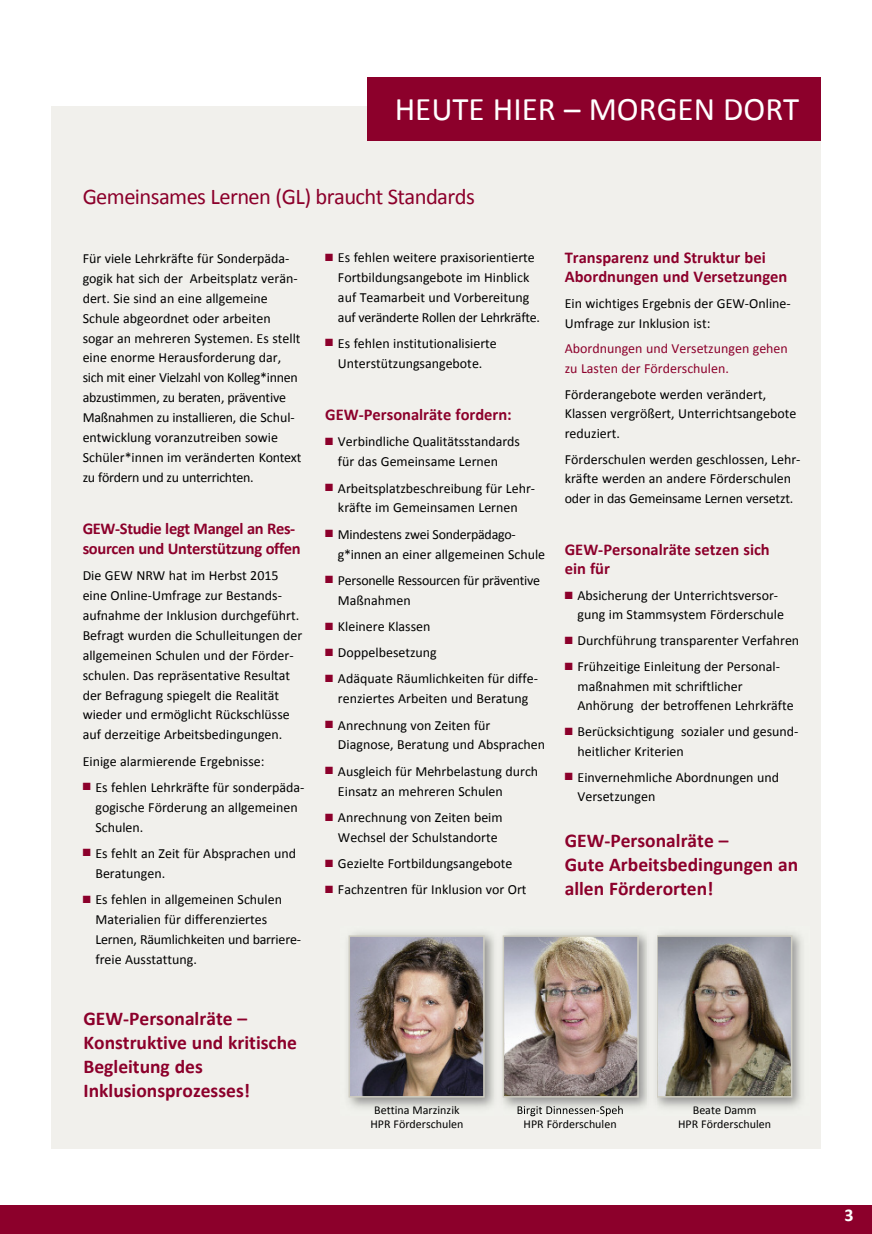
<style>
.page{position:relative;width:872px;height:1234px;background:#fff}
.page>*{position:absolute;margin:0;border:0;box-sizing:border-box;transform-origin:0 0}
.t1{font:33px "Calibri";color:#fff}
.t2{font:22.5px "Calibri";letter-spacing:-.025em;color:#8c002b}
.t3{font:700 19.5px/24px "Calibri";color:#8c002b}
.t4{font:700 18px "Calibri";color:#fff}
.t5{font:700 16.5px/19.5px "Calibri";color:#8c002b}
.t6{font:700 16.5px/19.8px "Calibri";letter-spacing:-.02em;color:#8c002b}
.t7{font:13.95px/19.8px "Calibri";color:#000}
.t8{font:13.95px/19.8px "Calibri";letter-spacing:-.02em;color:#000}
.t9{font:13.95px/19.5px "Calibri";color:#8c002b}
.t10{font:12px/14.4px "Calibri";color:#000;text-align:center}
.s1{color:#8c002b}
</style>
<div class="page">
<div style="left:51px;top:106px;width:770px;height:1042px;background:#f1f0ec"></div>
<div style="left:367px;top:77px;width:454px;height:63px;background:#8c002b"></div>
<div style="left:0;top:1204px;width:872px;height:29px;background:#8c002b"></div>
<img style="left:657px;top:932px;width:145px;height:176px">
<img style="left:659px;top:938px;width:130px;height:156px">
<div style="left:656px;top:935px;width:136px;height:162px;border:2px solid #cfcdc1"></div>
<img style="left:348px;top:932px;width:299px;height:183px">
<img style="left:351px;top:938px;width:130px;height:156px">
<div style="left:348px;top:935px;width:136px;height:162px;border:2px solid #cfcdc1"></div>
<img style="left:494px;top:932px;width:8px;height:183px">
<img style="left:517px;top:1105px;width:18px;height:10px">
<img style="left:505px;top:938px;width:131px;height:156px">
<div style="left:502px;top:935px;width:137px;height:162px;border:2px solid #cfcdc1"></div>
<h1 class="t1" style="left:395px;top:88px;width:406px">HEUTE HIER – mORGEn DORT</h1>
<h2 class="t2" style="left:83px;top:183px;width:393px">Gemeinsames Lernen (GL) braucht Standards</h2>
<p class="t7" style="left:83px;top:248px;width:220px">Für viele Lehrkräfte für Sonderpäda&shy;gogik hat sich der Arbeitsplatz verän&shy;dert. Sie sind an eine allgemeine Schule abgeordnet oder arbeiten sogar an mehreren Systemen. Es stellt eine enorme Herausforderung dar, sich mit einer Vielzahl von Kolleg*innen abzustimmen, zu beraten, präventive maßnahmen zu installieren, die Schul&shy;entwicklung voranzutreiben sowie Schüler*innen im veränderten Kontext zu fördern und zu unterrichten.</p>
<p class="t6" style="left:83px;top:518px;width:220px">GEW-Studie legt Mangel an Res&shy;sourcen und Unterstützung offen</p>
<p class="t7" style="left:83px;top:565px;width:221px">Die GEW nRW hat im Herbst 2015 eine Online-Umfrage zur Bestands&shy;aufnahme der Inklusion durchgeführt.<br>Befragt wurden die Schulleitungen der allgemeinen Schulen und der Förder&shy;schulen. Das repräsentative Resultat der Befragung spiegelt die Realität wieder und ermöglicht Rückschlüsse auf derzeitige Arbeitsbedingungen.</p>
<p class="t7" style="left:83px;top:750px;width:183px">Einige alarmierende Ergebnisse:</p>
<p class="t7" style="left:95px;top:777px;width:210px;text-indent:-13px"><span class="s1">■</span> Es fehlen Lehrkräfte für sonderpäda&shy;gogische Förderung an allgemeinen<br>Schulen.</p>
<p class="t7" style="left:95px;top:842px;width:202px;text-indent:-13px"><span class="s1">■</span> Es fehlt an Zeit für Absprachen und<br>Beratungen.</p>
<p class="t7" style="left:95px;top:889px;width:207px;text-indent:-13px"><span class="s1">■</span> Es fehlen in allgemeinen Schulen materialien für differenziertes<br>Lernen, Räumlichkeiten und barriere - freie Ausstattung.</p>
<h3 class="t3" style="left:84px;top:1005px;width:215px">GEW-Personalräte –<br>Konstruktive und kritische<br>Begleitung des<br>Inklusionsprozesses!</h3>
<p class="t7" style="left:338px;top:247px;width:203px;text-indent:-13px"><span class="s1">■</span> Es fehlen weitere praxisorientierte Fortbildungsangebote im Hinblick auf Teamarbeit und Vorbereitung auf veränderte Rollen der Lehrkräfte.</p>
<p class="t7" style="left:325px;top:333px;width:173px;text-align:center"><span class="s1">■</span> Es fehlen institutionalisierte<br>Unterstützungsangebote.</p>
<p class="t5" style="left:325px;top:404px;width:188px">GEW-Personalräte fordern:</p>
<p class="t7" style="left:338px;top:431px;width:184px;text-indent:-13px"><span class="s1">■</span> Verbindliche Qualitätsstandards für das Gemeinsame Lernen</p>
<p class="t7" style="left:325px;top:478px;width:211px;text-align:center"><span class="s1">■</span> Arbeitsplatzbeschreibung für Lehr&shy;kräfte im Gemeinsamen Lernen</p>
<p class="t8" style="left:338px;top:524px;width:209px;text-indent:-13px"><span class="s1">■</span> mindestens zwei Sonderpädago&shy;g*innen an einer allgemeinen Schule</p>
<p class="t8" style="left:338px;top:570px;width:204px;text-indent:-13px"><span class="s1">■</span> Personelle Ressourcen für präventive maßnahmen</p>
<p class="t7" style="left:325px;top:616px;width:107px"><span class="s1">■</span> Kleinere Klassen</p>
<p class="t7" style="left:325px;top:642px;width:113px"><span class="s1">■</span> Doppelbesetzung</p>
<p class="t7" style="left:325px;top:668px;width:214px;text-align:center"><span class="s1">■</span> Adäquate Räumlichkeiten für diffe&shy;renziertes Arbeiten und Beratung</p>
<p class="t7" style="left:338px;top:714px;width:209px;text-indent:-13px"><span class="s1">■</span> Anrechnung von Zeiten für<br>Diagnose, Beratung und Absprachen</p>
<p class="t7" style="left:338px;top:760px;width:202px;text-indent:-13px"><span class="s1">■</span> Ausgleich für mehrbelastung durch<br>Einsatz an mehreren Schulen</p>
<p class="t7" style="left:325px;top:807px;width:179px;text-align:center"><span class="s1">■</span> Anrechnung von Zeiten beim<br>Wechsel der Schulstandorte</p>
<p class="t7" style="left:325px;top:853px;width:189px"><span class="s1">■</span> Gezielte Fortbildungsangebote</p>
<p class="t7" style="left:325px;top:879px;width:203px"><span class="s1">■</span> Fachzentren für Inklusion vor Ort</p>
<p class="t5" style="left:565px;top:247px;width:224px">Transparenz und Struktur bei<br>Abordnungen und Versetzungen</p>
<p class="t7" style="left:565px;top:293px;width:227px">Ein wichtiges Ergebnis der GEW-Online-<br>Umfrage zur Inklusion ist:</p>
<p class="t9" style="left:565px;top:339px;width:225px">Abordnungen und Versetzungen gehen zu Lasten der Förderschulen.</p>
<p class="t7" style="left:565px;top:384px;width:233px">Förderangebote werden verändert,<br>Klassen vergrößert, Unterrichtsangebote reduziert.</p>
<p class="t7" style="left:565px;top:449px;width:237px">Förderschulen werden geschlossen, Lehr&shy;kräfte werden an andere Förderschulen oder in das Gemeinsame Lernen versetzt.</p>
<p class="t5" style="left:565px;top:539px;width:206px">GEW-Personalräte setzen sich ein für</p>
<p class="t7" style="left:577px;top:585px;width:208px;text-indent:-13px"><span class="s1">■</span> Absicherung der Unterrichtsversor&shy;gung im Stammsystem Förderschule</p>
<p class="t7" style="left:565px;top:630px;width:236px"><span class="s1">■</span> Durchführung transparenter Verfahren</p>
<p class="t7" style="left:577px;top:656px;width:218px;text-indent:-13px"><span class="s1">■</span> Frühzeitige Einleitung der Personal&shy;maßnahmen mit schriftlicher<br>Anhörung der betroffenen Lehrkräfte</p>
<p class="t7" style="left:577px;top:721px;width:222px;text-indent:-13px"><span class="s1">■</span> Berücksichtigung sozialer und gesund&shy;heitlicher Kriterien</p>
<p class="t7" style="left:577px;top:767px;width:203px;text-indent:-13px"><span class="s1">■</span> Einvernehmliche Abordnungen und<br>Versetzungen</p>
<h3 class="t3" style="left:565px;top:828px;width:235px">GEW-Personalräte –<br>Gute Arbeitsbedingungen an allen Förderorten!</h3>
<p class="t10" style="left:370px;top:1102px;width:95px">Bettina marzinzik<br>HPR Förderschulen</p>
<p class="t10" style="left:523px;top:1116px;width:95px">HPR Förderschulen</p>
<p class="t10" style="left:678px;top:1102px;width:95px">Beate Damm<br>HPR Förderschulen</p>
<p class="t4" style="left:844px;top:1203px;width:11px">3</p>
</div>
